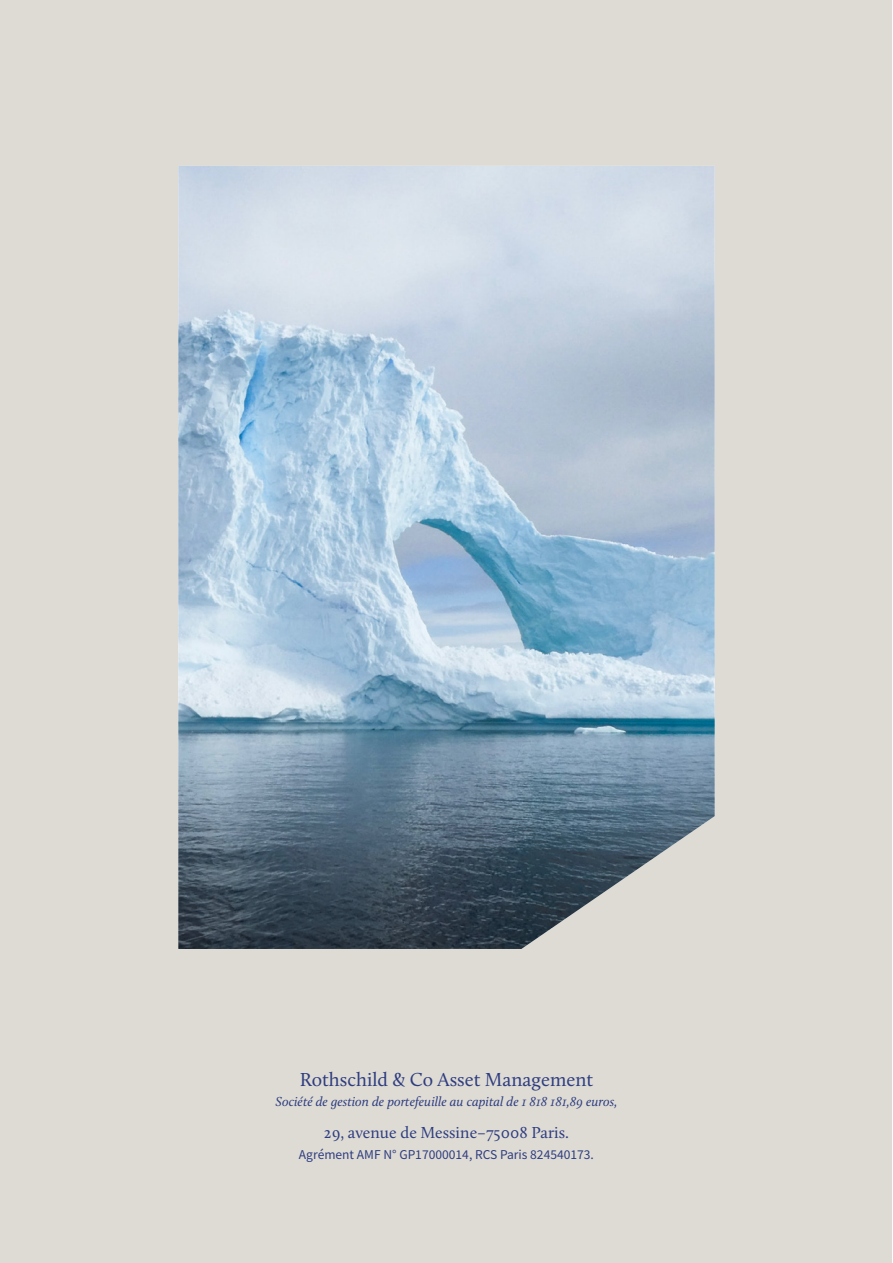
<style>
.page{position:relative;width:893px;height:1263px;background:#fff}
.page>*{position:absolute;margin:0;border:0;box-sizing:border-box;transform-origin:0 0}
.t1{font:19.5px "Calluna";color:#2e3d80}
.t2{font:16.5px "Calluna";color:#2e3d80}
.t3{font:italic 13.5px "Calluna";color:#2e3d80}
.t4{font:13.5px "Source Sans Pro";color:#2e3d80}
</style>
<div class="page">
<div style="left:1px;top:0;width:891px;height:1262px;background:#dedbd4"></div>
<img style="left:178px;top:166px;width:537px;height:783px">
<h1 class="t1" style="left:300px;top:1068px;width:295px">Rothschild &amp; Co Asset Management</h1>
<p class="t3" style="left:276px;top:1093px;width:343px">Société de gestion de portefeuille au capital de 1 818 181,89 euros,</p>
<p class="t2" style="left:324px;top:1123px;width:247px">29, avenue de Messine–75008 Paris.</p>
<p class="t4" style="left:299px;top:1146px;width:297px">Agrément AMF N° GP17000014, RCS Paris 824540173.</p>
</div>
